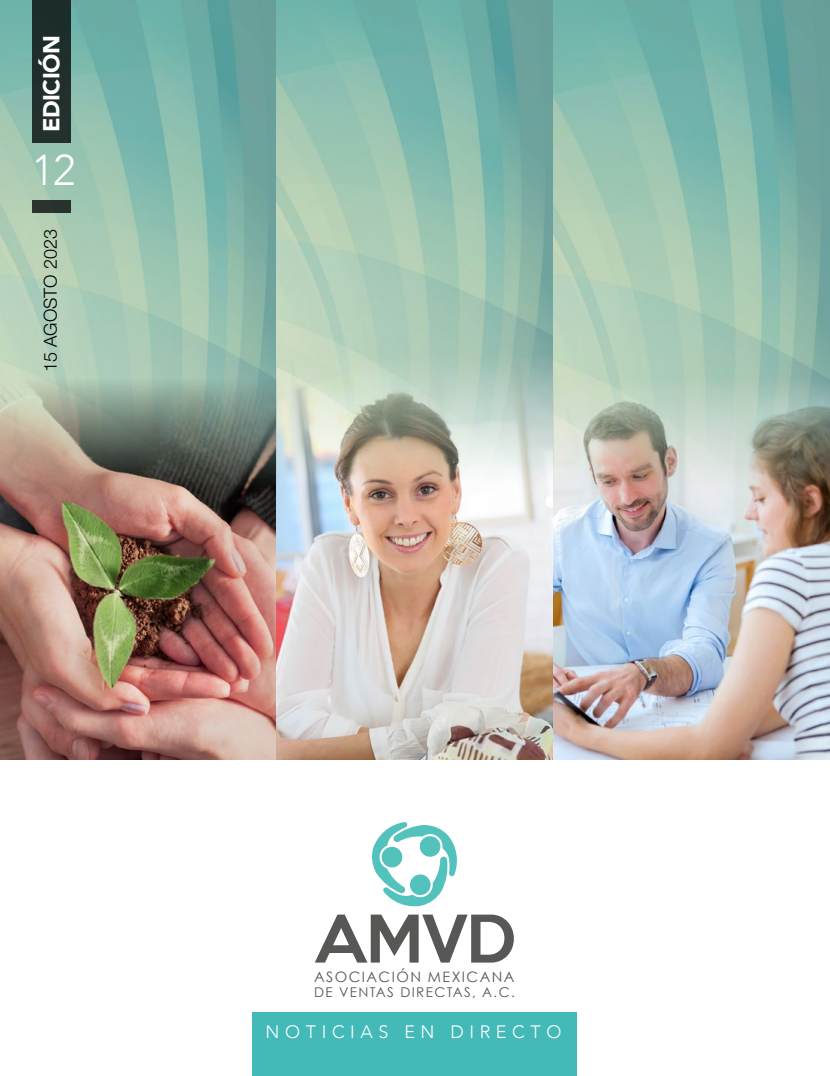
<style>
.page{position:relative;width:830px;height:1076px;background:#fff}
.page>*{position:absolute;margin:0;border:0;box-sizing:border-box;transform-origin:0 0}
.t1{font:500 60px "Keep Calm";color:#575756}
.t2{font:300 42.9px "Avenir";color:#fff}
.t3{font:900 23.1px "Avenir";letter-spacing:-.025em;color:#fff}
.t4{font:300 18px "Avenir";letter-spacing:.31em;color:#fff}
.t5{font:300 18px "Helvetica Neue LT Std";color:#000001}
.t6{font:14.4px "Century Gothic";letter-spacing:.1em;color:#575756}
.t7{font:13.5px "Century Gothic";letter-spacing:.1em;color:#575756}
</style>
<div class="page">
<img style="left:0;top:698px;width:276px;height:62px">
<img style="left:276px;top:626px;width:277px;height:134px">
<img style="left:553px;top:698px;width:276px;height:62px">
<img style="left:0;top:0;width:276px;height:698px">
<img style="left:276px;top:0;width:277px;height:626px">
<img style="left:553px;top:0;width:276px;height:698px">
<div style="left:32px;top:0;width:38px;height:142px;background:#1f2e2b"></div>
<div style="left:32px;top:200px;width:38px;height:13px;background:#2b332d"></div>
<div style="left:252px;top:1012px;width:325px;height:64px;background:#44bab8"></div>
<svg style="left:372px;top:822px;width:85px;height:85px"></svg>
<div style="left:381px;top:847px;width:21px;height:20px;background:#53c2bc;border-radius:50%"></div>
<h3 class="t3" style="left:32px;top:132px;width:98px;rotate:-90deg">EDICIÓN</h3>
<h2 class="t2" style="left:32px;top:145px;width:45px">12</h2>
<h3 class="t5" style="left:39px;top:372px;width:144px;rotate:-90deg">15 AGOSTO 2023</h3>
<h1 class="t1" style="left:314px;top:887px;width:203px">AMVD</h1>
<p class="t6" style="left:314px;top:968px;width:202px">ASOCIACIÓN MEXICANA</p>
<p class="t7" style="left:314px;top:983px;width:202px">DE VENTAS DIRECTAS, A.C.</p>
<h3 class="t4" style="left:265px;top:1021px;width:297px">NOTICIAS EN DIRECTO</h3>
</div>
